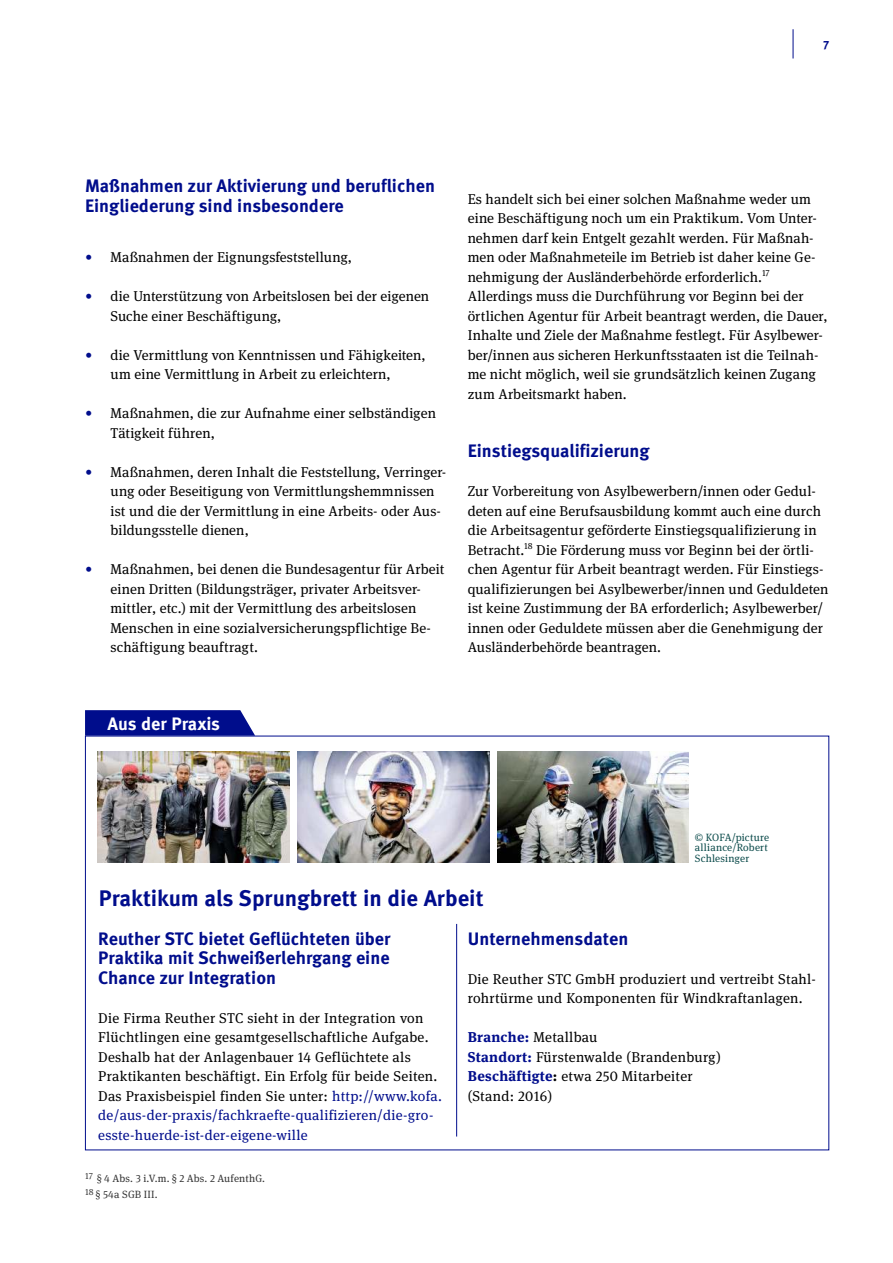
<style>
.page{position:relative;width:893px;height:1263px;background:#fff}
.page>*{position:absolute;margin:0;border:0;box-sizing:border-box;transform-origin:0 0}
.t1{font:700 22.5px "Meta OT";color:#000d8c}
.t2{font:700 18px/19.5px "Meta OT";color:#000d8c}
.t3{font:700 18px "Meta OT";color:#fff}
.t4{font:14.25px/19.5px "Meta Serif OT";letter-spacing:.01em;color:#000}
.t5{font:700 12px "Meta OT";color:#000d8c}
.t6{font:10.5px/16.2px "Meta Serif OT";letter-spacing:.02em;color:#333}
.t7{font:10.5px/10.5px "Meta Serif OT";letter-spacing:.02em;color:#0d4c4c}
.s1{color:#000d8c}
.s2{font-weight:700;color:#000d8c}
.s3{font-weight:700}
</style>
<div class="page">
<hr style="left:793px;top:29px;width:1px;height:30px;background:#000d8c">
<hr style="left:456px;top:924px;width:1px;height:212px;background:#000d8c">
<img style="left:98px;top:752px;width:191px;height:110px">
<img style="left:298px;top:752px;width:191px;height:110px">
<img style="left:497px;top:752px;width:192px;height:110px">
<svg style="left:85px;top:710px;width:170px;height:26px;background:#0e1a92"></svg>
<p class="t5" style="left:823px;top:40px;width:8px">7</p>
<p class="t2" style="left:85px;top:178px;width:351px">Maßnahmen zur Aktivierung und beruflichen<br>Eingliederung sind insbesondere</p>
<p class="t4" style="left:85px;top:248px;width:269px"><span class="s1">•</span> Maßnahmen der Eignungsfeststellung,</p>
<p class="t4" style="left:111px;top:287px;width:320px;text-indent:-26px"><span class="s1">•</span> die Unterstützung von Arbeitslosen bei der eigenen<br>Suche einer Beschäftigung,</p>
<p class="t4" style="left:111px;top:345px;width:317px;text-indent:-26px"><span class="s1">•</span> die Vermittlung von Kenntnissen und Fähigkeiten, um eine Vermittlung in Arbeit zu erleichtern,</p>
<p class="t4" style="left:111px;top:404px;width:327px;text-indent:-25px"><span class="s1">•</span> Maßnahmen, die zur Aufnahme einer selbständigen<br>Tätigkeit führen,</p>
<p class="t4" style="left:111px;top:462px;width:337px;text-indent:-26px"><span class="s1">•</span> Maßnahmen, deren Inhalt die Feststellung, Verringer&shy;ung oder Beseitigung von Vermittlungshemmnissen ist und die der Vermittlung in eine Arbeits- oder Aus&shy;bildungsstelle dienen,</p>
<p class="t4" style="left:110px;top:560px;width:335px;text-indent:-25px"><span class="s1">•</span> Maßnahmen, bei denen die Bundesagentur für Arbeit einen Dritten (Bildungsträger, privater Arbeitsver&shy;mittler, etc.) mit der Vermittlung des arbeitslosen Menschen in eine sozialversicherungspflichtige Be&shy;schäftigung beauftragt.</p>
<p class="t4" style="left:468px;top:189px;width:361px">Es handelt sich bei einer solchen Maßnahme weder um eine Beschäftigung noch um ein Praktikum. Vom Unter&shy;nehmen darf kein Entgelt gezahlt werden. Für Maßnah&shy;men oder Maßnahmeteile im Betrieb ist daher keine Ge&shy;nehmigung der Ausländerbehörde erforderlich.<sup>17<br></sup>Allerdings muss die Durchführung vor Beginn bei der örtlichen Agentur für Arbeit beantragt werden, die Dauer, Inhalte und Ziele der Maßnahme festlegt. Für Asylbewer&shy;ber/innen aus sicheren Herkunftsstaaten ist die Teilnah&shy;me nicht möglich, weil sie grundsätzlich keinen Zugang zum Arbeitsmarkt haben.</p>
<p class="t2" style="left:468px;top:443px;width:183px">Einstiegsqualifizierung</p>
<p class="t4" style="left:468px;top:482px;width:362px">Zur Vorbereitung von Asylbewerbern/innen oder Gedul&shy;deten auf eine Berufsausbildung kommt auch eine durch die Arbeitsagentur geförderte Einstiegsqualifizierung in Betracht.<sup>18</sup> Die Förderung muss vor Beginn bei der örtli&shy;chen Agentur für Arbeit beantragt werden. Für Einstiegs&shy;qualifizierungen bei Asylbewerber/innen und Geduldeten ist keine Zustimmung der BA erforderlich; Asylbewerber/ innen oder Geduldete müssen aber die Genehmigung der Ausländerbehörde beantragen.</p>
<p class="t3" style="left:107px;top:716px;width:114px">Aus der Praxis</p>
<p class="t7" style="left:695px;top:832px;width:76px">© KOFA/picture alliance/Robert<br>Schlesinger</p>
<h1 class="t1" style="left:99px;top:889px;width:386px">Praktikum als Sprungbrett in die Arbeit</h1>
<p class="t2" style="left:98px;top:930px;width:294px;text-align:justify">Reuther STC bietet Geflüchteten über Praktika mit Schweißerlehrgang eine Chance zur Integration</p>
<p class="t4" style="left:98px;top:1008px;width:345px">Die Firma Reuther STC sieht in der Integration von Flüchtlingen eine gesamtgesellschaftliche Aufgabe.<br>Deshalb hat der Anlagenbauer 14 Geflüchtete als Praktikanten beschäftigt. Ein Erfolg für beide Seiten.<br>Das Praxisbeispiel finden Sie unter: <span class="s1">http://www.kofa. de/aus-der-praxis/fachkraefte-qualifizieren/die-gro&shy;esste-huerde-ist-der-eigene-wille</span></p>
<p class="t2" style="left:468px;top:930px;width:162px">Unternehmensdaten</p>
<p class="t4" style="left:468px;top:969px;width:350px">Die Reuther STC GmbH produziert und vertreibt Stahl&shy;rohrtürme und Komponenten für Windkraftanlagen.</p>
<p class="t4" style="left:468px;top:1028px;width:255px"><span class="s2">Branche:</span> Metallbau<br><span class="s2">Standort:</span> Fürstenwalde (Brandenburg)<br><span class="s2">Beschäftigte</span><span class="s3">:</span> etwa 250 Mitarbeiter (Stand: 2016)</p>
<p class="t6" style="left:85px;top:1170px;width:182px"><sup>17</sup> § 4 Abs. 3 i.V.m. § 2 Abs. 2 AufenthG.<br><sup>18</sup> § 54a SGB III.</p>
</div>
